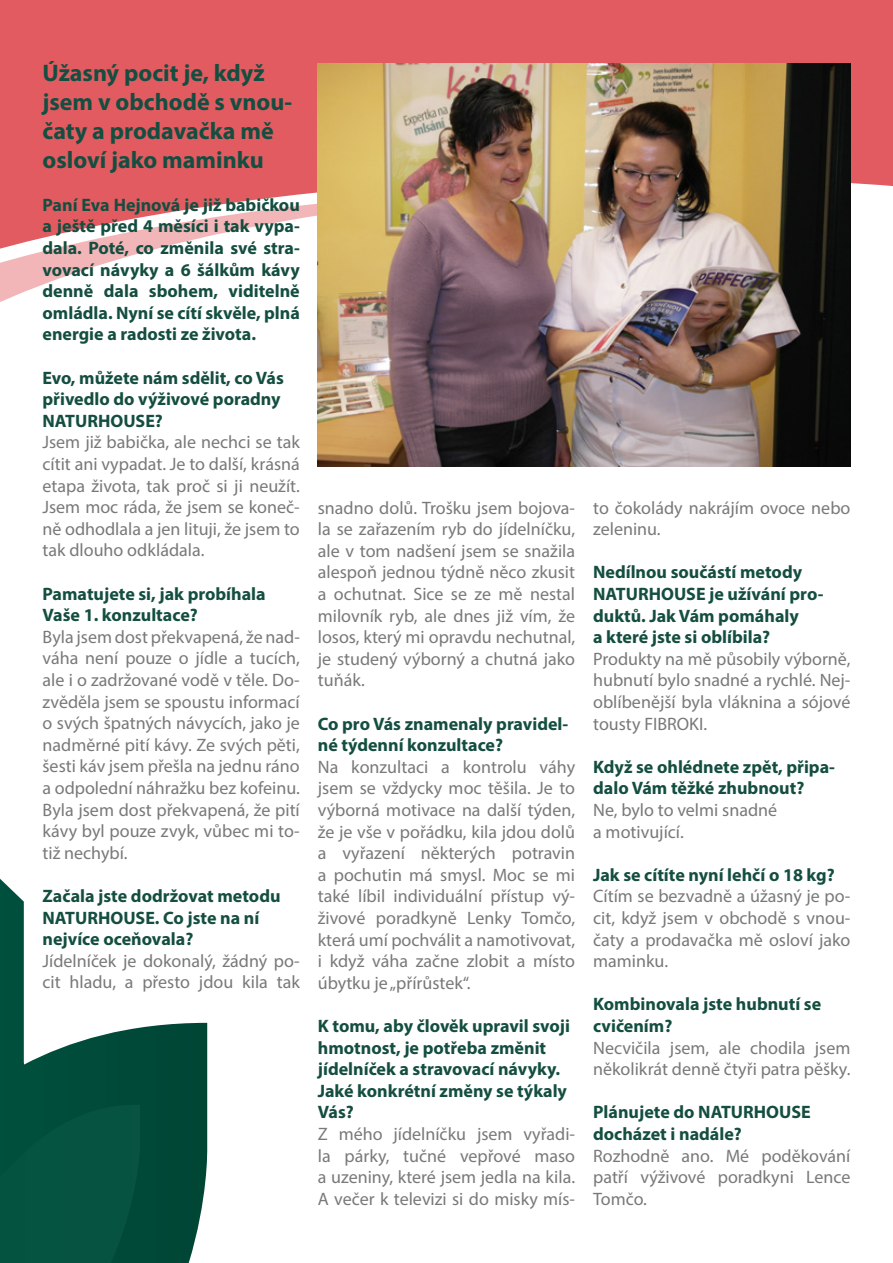
<style>
.page{position:relative;width:893px;height:1263px;background:#fff}
.page>*{position:absolute;margin:0;border:0;box-sizing:border-box;transform-origin:0 0}
.t1{font:700 24px/28.8px "Myriad Pro";color:#144e40}
.t2{font:18px/21.6px "Myriad Pro";color:#797979;text-align:justify}
.t3{font:700 18px/21.6px "Myriad Pro";color:#144e40}
</style>
<div class="page">
<svg style="left:0;top:879px;width:208px;height:384px"></svg>
<svg style="left:0;top:269px;width:851px;height:43px"></svg>
<svg style="left:0;top:255px;width:851px;height:14px"></svg>
<svg style="left:0;top:0;width:893px;height:255px;background:#e46c71"></svg>
<img style="left:318px;top:63px;width:532px;height:403px">
<h1 class="t1" style="left:43px;top:58px;width:251px">Úžasný pocit je, když jsem v obchodě s vnou&shy;čaty a prodavačka mě osloví jako maminku</h1>
<p class="t3" style="left:43px;top:193px;width:259px;text-align:justify">Paní Eva Hejnová je již babičkou a ještě před 4 měsíci i tak vypa&shy;dala. Poté, co změnila své stra&shy;vovací návyky a 6 šálkům kávy denně dala sbohem, viditelně omládla. Nyní se cítí skvěle, plná energie a radosti ze života.</p>
<p class="t3" style="left:43px;top:366px;width:243px">Evo, můžete nám sdělit, co Vás přivedlo do výživové poradny<br>NATURHOUSE?</p>
<p class="t2" style="left:43px;top:431px;width:259px">Jsem již babička, ale nechci se tak cítit ani vypadat. Je to další, krásná etapa života, tak proč si ji neužít.<br>Jsem moc ráda, že jsem se koneč&shy;ně odhodlala a jen lituji, že jsem to tak dlouho odkládala.</p>
<p class="t3" style="left:43px;top:582px;width:225px">Pamatujete si, jak probíhala<br>Vaše 1. konzultace?</p>
<p class="t2" style="left:43px;top:626px;width:259px">Byla jsem dost překvapená, že nad&shy;váha není pouze o jídle a tucích, ale i o zadržované vodě v těle. Do&shy;zvěděla jsem se spoustu informací o svých špatných návycích, jako je nadměrné pití kávy. Ze svých pěti, šesti káv jsem přešla na jednu ráno a odpolední náhražku bez kofeinu.<br>Byla jsem dost překvapená, že pití kávy byl pouze zvyk, vůbec mi to&shy;tiž nechybí.</p>
<p class="t3" style="left:43px;top:885px;width:240px">Začala jste dodržovat metodu<br>NATURHOUSE. Co jste na ní nejvíce oceňovala?</p>
<p class="t2" style="left:43px;top:950px;width:259px">Jídelníček je dokonalý, žádný po&shy;cit hladu, a přesto jdou kila tak</p>
<p class="t2" style="left:318px;top:496px;width:259px">snadno dolů. Trošku jsem bojova&shy;la se zařazením ryb do jídelníčku, ale v tom nadšení jsem se snažila alespoň jednou týdně něco zkusit a ochutnat. Sice se ze mě nestal milovník ryb, ale dnes již vím, že losos, který mi opravdu nechutnal, je studený výborný a chutná jako tuňák.</p>
<p class="t3" style="left:318px;top:712px;width:252px">Co pro Vás znamenaly pravidel&shy;né týdenní konzultace?</p>
<p class="t2" style="left:318px;top:756px;width:259px">Na konzultaci a kontrolu váhy jsem se vždycky moc těšila. Je to výborná motivace na další týden, že je vše v pořádku, kila jdou dolů a vyřazení některých potravin a pochutin má smysl. Moc se mi také líbil individuální přístup vý&shy;živové poradkyně Lenky Tomčo, která umí pochválit a namotivovat, i když váha začne zlobit a místo úbytku je „přírůstek“.</p>
<p class="t3" style="left:318px;top:1014px;width:254px">K tomu, aby člověk upravil svoji hmotnost, je potřeba změnit jídelníček a stravovací návyky.<br>Jaké konkrétní změny se týkaly<br>Vás?</p>
<p class="t2" style="left:318px;top:1123px;width:259px">Z mého jídelníčku jsem vyřadi&shy;la párky, tučné vepřové maso a uzeniny, které jsem jedla na kila.<br>A večer k televizi si do misky mís-</p>
<p class="t2" style="left:593px;top:496px;width:259px">to čokolády nakrájím ovoce nebo zeleninu.</p>
<p class="t3" style="left:593px;top:561px;width:232px">Nedílnou součástí metody<br>NATURHOUSE je užívání pro&shy;duktů. Jak Vám pomáhaly<br>a které jste si oblíbila?</p>
<p class="t2" style="left:593px;top:648px;width:259px">Produkty na mě působily výborně, hubnutí bylo snadné a rychlé. Nej&shy;oblíbenější byla vláknina a sójové tousty FIBROKI.</p>
<p class="t3" style="left:593px;top:755px;width:243px">Když se ohlédnete zpět, připa&shy;dalo Vám těžké zhubnout?</p>
<p class="t2" style="left:593px;top:799px;width:186px">Ne, bylo to velmi snadné a motivující.</p>
<p class="t3" style="left:593px;top:863px;width:243px">Jak se cítíte nyní lehčí o 18 kg?</p>
<p class="t2" style="left:593px;top:885px;width:259px">Cítím se bezvadně a úžasný je po&shy;cit, když jsem v obchodě s vnou&shy;čaty a prodavačka mě osloví jako maminku.</p>
<p class="t3" style="left:593px;top:993px;width:230px">Kombinovala jste hubnutí se cvičením?</p>
<p class="t2" style="left:593px;top:1036px;width:259px">Necvičila jsem, ale chodila jsem několikrát denně čtyři patra pěšky.</p>
<p class="t3" style="left:593px;top:1101px;width:219px">Plánujete do NATURHOUSE docházet i nadále?</p>
<p class="t2" style="left:593px;top:1144px;width:259px">Rozhodně ano. Mé poděkování patří výživové poradkyni Lence Tomčo.</p>
</div>
